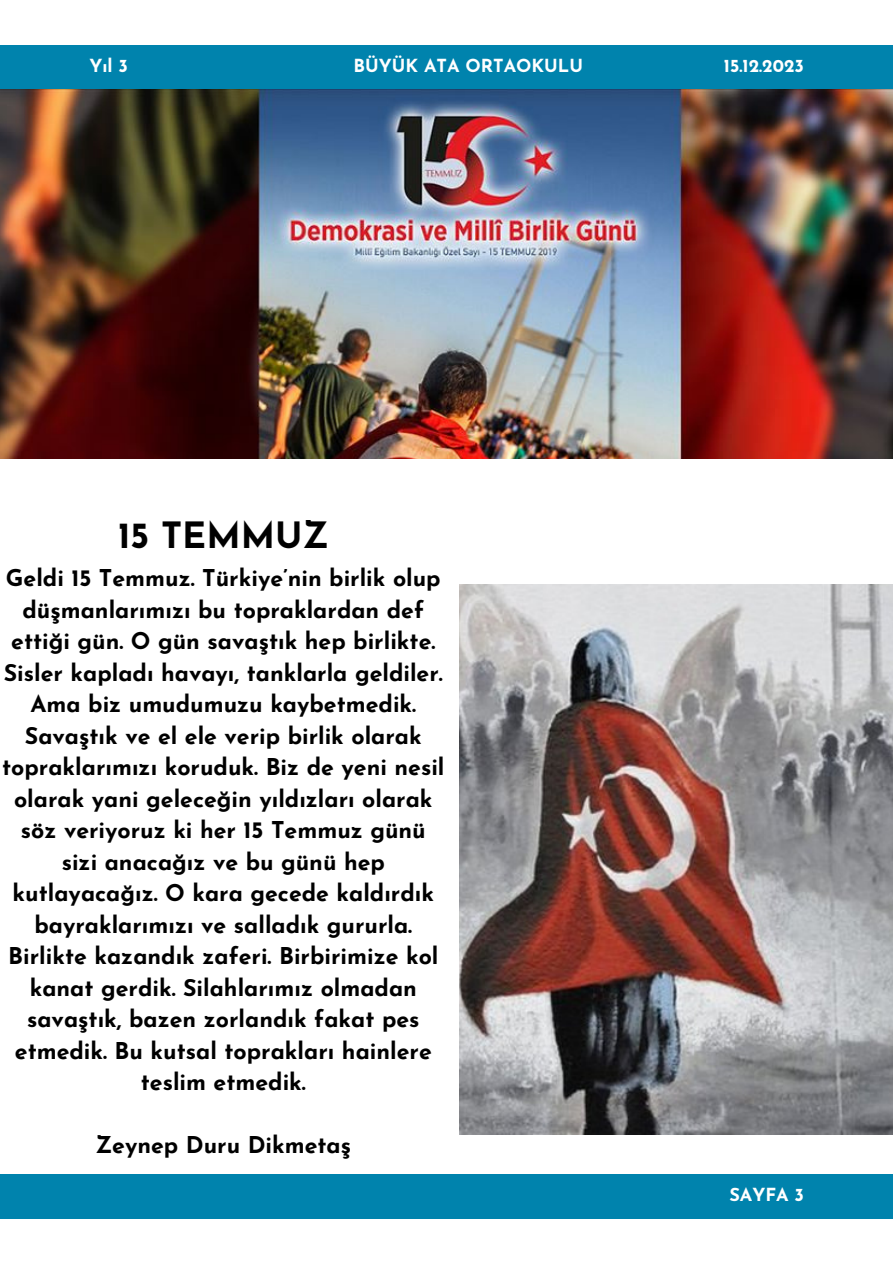
<style>
.page{position:relative;width:893px;height:1264px;background:#fff}
.page>*{position:absolute;margin:0;border:0;box-sizing:border-box;transform-origin:0 0}
.t1{font:700 36.15px "Josefin Sans";color:#000}
.t2{font:700 23.1px/31.5px "Josefin Sans";color:#000;text-align:center}
.t3{font:700 18px "Josefin Sans";color:#fff}
</style>
<div class="page">
<div style="left:0;top:45px;width:892px;height:44px;background:#0083ad"></div>
<div style="left:0;top:1174px;width:892px;height:44px;background:#0083ad"></div>
<img style="left:0;top:89px;width:892px;height:369px">
<img style="left:459px;top:584px;width:433px;height:550px">
<p class="t3" style="left:89px;top:58px;width:40px">Yıl 3</p>
<p class="t3" style="left:353px;top:58px;width:231px">BÜYÜK ATA ORTAOKULU</p>
<p class="t3" style="left:723px;top:58px;width:82px">15.12.2023</p>
<p class="t1" style="left:118px;top:520px;width:212px">15 TEMMUZ</p>
<p class="t2" style="left:2px;top:564px;width:444px">Geldi 15 Temmuz. Türkiye’nin birlik olup düşmanlarımızı bu topraklardan def ettiği gün. O gün savaştık hep birlikte.<br>Sisler kapladı havayı, tanklarla geldiler.<br>Ama biz umudumuzu kaybetmedik.<br>Savaştık ve el ele verip birlik olarak topraklarımızı koruduk. Biz de yeni nesil olarak yani geleceğin yıldızları olarak söz veriyoruz ki her 15 Temmuz günü sizi anacağız ve bu günü hep kutlayacağız. O kara gecede kaldırdık bayraklarımızı ve salladık gururla.<br>Birlikte kazandık zaferi. Birbirimize kol kanat gerdik. Silahlarımız olmadan savaştık, bazen zorlandık fakat pes etmedik. Bu kutsal toprakları hainlere teslim etmedik.</p>
<p class="t2" style="left:95px;top:1131px;width:257px">Zeynep Duru Dikmetaş</p>
<p class="t3" style="left:729px;top:1187px;width:76px">SAYFA 3</p>
</div>
